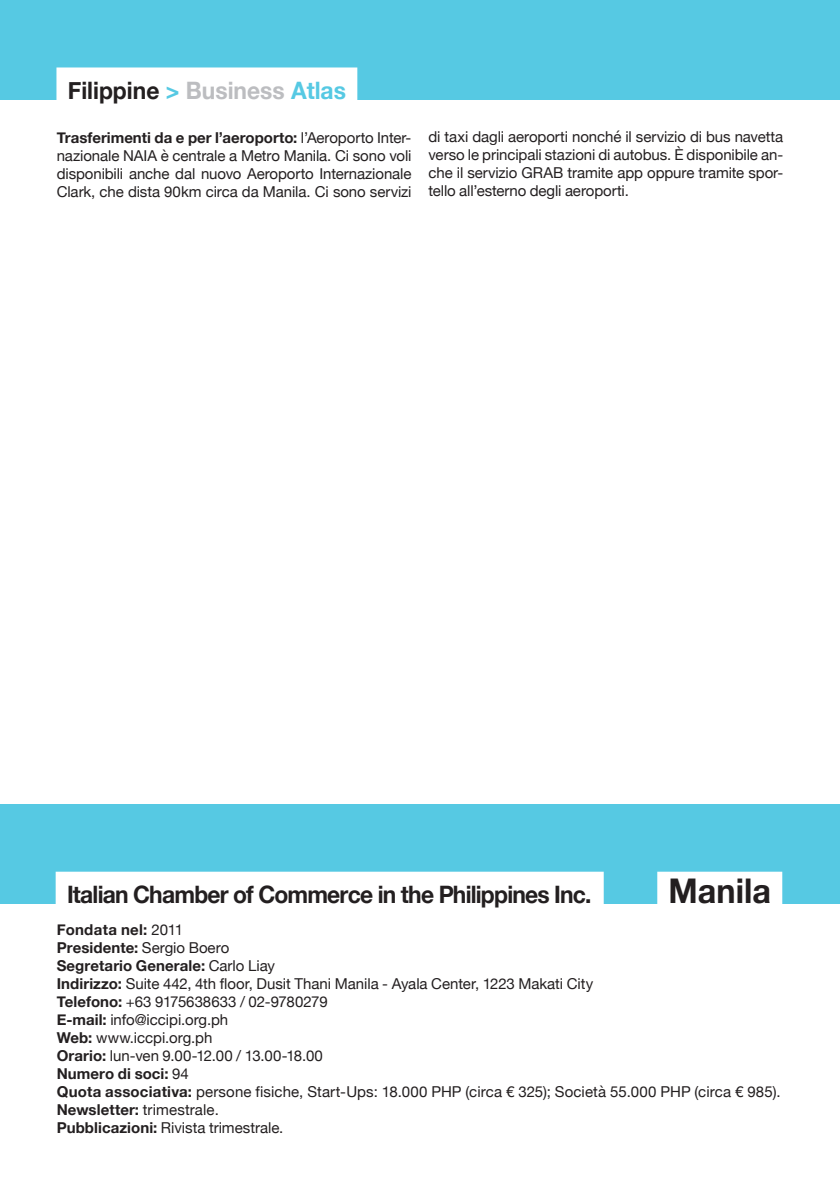
<style>
.page{position:relative;width:840px;height:1191px;background:#fff}
.page>*{position:absolute;margin:0;border:0;box-sizing:border-box;transform-origin:0 0}
.t1{font:700 34px "Helvetica Neue";color:#231f20;scale:.95 1}
.t2{font:700 24px "Helvetica Neue";letter-spacing:-.035em;color:#231f20;scale:.95 1}
.t3{font:700 24px "Helvetica Neue";color:#231f20;scale:.95 1}
.t4{font:15px/18px "Helvetica Neue";letter-spacing:-.005em;color:#231f20;text-align:justify}
.t5{font:700 15px "Helvetica Neue";letter-spacing:.005em;color:#231f20}
.s1{color:#56c9e3}
.s2{color:#bcbdc0}
.s3{font-weight:700}
.s4{font-weight:400}
</style>
<div class="page">
<div style="left:0;top:804px;width:839px;height:99px;background:#56c9e3"></div>
<div style="left:657px;top:871px;width:124px;height:36px;background:#fff"></div>
<div style="left:56px;top:871px;width:547px;height:36px;background:#fff"></div>
<div style="left:0;top:0;width:839px;height:99px;background:#56c9e3"></div>
<div style="left:56px;top:67px;width:301px;height:36px;background:#fff"></div>
<p class="t3" style="left:68px;top:72px;width:294px">Filippine <span class="s1">&gt;</span> <span class="s2">Business</span> <span class="s1">Atlas</span></p>
<p class="t4" style="left:57px;top:129px;width:356px"><span class="s3">Trasferimenti da e per l’aeroporto:</span> l’Aeroporto Inter&shy;nazionale NAIA è centrale a Metro Manila. Ci sono voli disponibili anche dal nuovo Aeroporto Internazionale Clark, che dista 90km circa da Manila. Ci sono servizi</p>
<p class="t4" style="left:428px;top:129px;width:356px">di taxi dagli aeroporti nonché il servizio di bus navetta verso le principali stazioni di autobus. È disponibile an&shy;che il servizio GRAB tramite app oppure tramite spor&shy;tello all’esterno degli aeroporti.</p>
<p class="t2" style="left:67px;top:876px;width:553px">Italian Chamber of Commerce in the Philippines Inc.</p>
<p class="t1" style="left:668px;top:864px;width:109px">Manila</p>
<p class="t5" style="left:57px;top:917px;width:128px">Fondata nel: <span class="s4">2011</span></p>
<p class="t5" style="left:57px;top:935px;width:174px">Presidente: <span class="s4">Sergio Boero</span></p>
<p class="t5" style="left:57px;top:953px;width:220px">Segretario Generale: <span class="s4">Carlo Liay</span></p>
<p class="t4" style="left:57px;top:975px;width:537px"><span class="s3">Indirizzo:</span> Suite 442, 4th floor, Dusit Thani Manila - Ayala Center, 1223 Makati City</p>
<p class="t4" style="left:57px;top:993px;width:272px"><span class="s3">Telefono:</span> +63 9175638633 / 02-9780279</p>
<p class="t4" style="left:57px;top:1011px;width:173px"><span class="s3">E-mail:</span> info@iccipi.org.ph</p>
<p class="t4" style="left:57px;top:1029px;width:157px"><span class="s3">Web:</span> www.iccpi.org.ph</p>
<p class="t4" style="left:57px;top:1047px;width:267px"><span class="s3">Orario:</span> lun-ven 9.00-12.00 / 13.00-18.00</p>
<p class="t5" style="left:57px;top:1061px;width:133px">Numero di soci: <span class="s4">94</span></p>
<p class="t4" style="left:57px;top:1083px;width:725px"><span class="s3">Quota associativa:</span> persone fisiche, Start-Ups: 18.000 PHP (circa € 325); Società 55.000 PHP (circa € 985).</p>
<p class="t4" style="left:57px;top:1101px;width:163px"><span class="s3">Newsletter:</span> trimestrale.</p>
<p class="t4" style="left:57px;top:1119px;width:228px"><span class="s3">Pubblicazioni:</span> Rivista trimestrale.</p>
</div>
